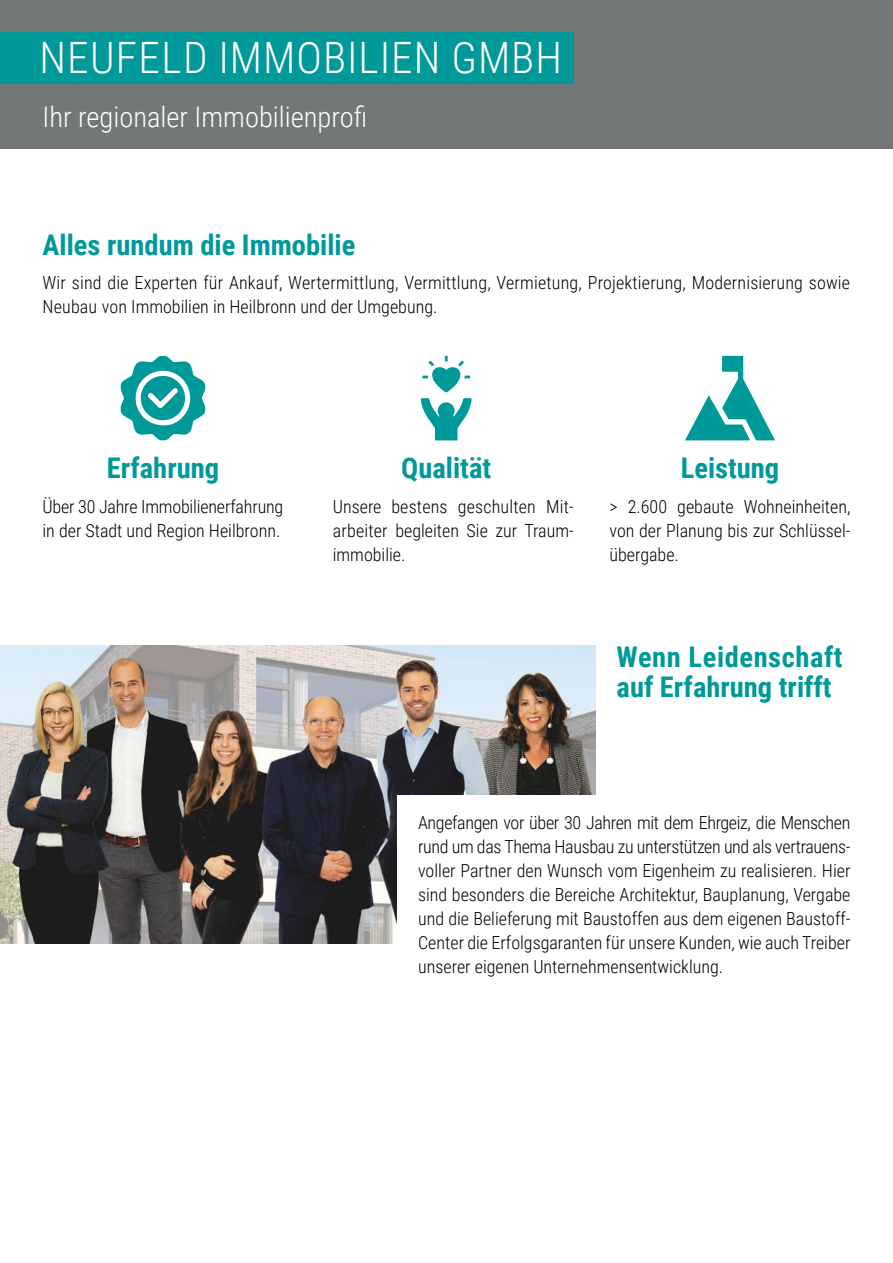
<style>
.page{position:relative;width:893px;height:1263px;background:#fff}
.page>*{position:absolute;margin:0;border:0;box-sizing:border-box;transform-origin:0 0}
.t1{font:300 43.2px "Roboto Condensed";letter-spacing:.025em;color:#fff}
.t2{font:700 28.5px/30px "Roboto Condensed";color:#099}
.t3{font:300 28.5px "Roboto Condensed";color:#fff}
.t4{font:300 18px/24px "Roboto Condensed";color:#000;text-align:justify}
</style>
<div class="page">
<div style="left:0;top:0;width:893px;height:148px;background:#727777"></div>
<img style="left:0;top:646px;width:595px;height:297px">
<div style="left:397px;top:795px;width:453px;height:178px;background:#fff"></div>
<div style="left:0;top:32px;width:574px;height:51px;background:#099"></div>
<svg style="left:685px;top:356px;width:90px;height:84px"></svg>
<svg style="left:121px;top:356px;width:84px;height:84px"></svg>
<svg style="left:421px;top:356px;width:51px;height:84px"></svg>
<h1 class="t1" style="left:40px;top:28px;width:524px">NEUFELD IMMOBILIEN GMBH</h1>
<h2 class="t3" style="left:43px;top:97px;width:326px">Ihr regionaler Immobilienprofi</h2>
<h2 class="t2" style="left:43px;top:228px;width:314px">Alles rundum die Immobilie</h2>
<p class="t4" style="left:43px;top:270px;width:809px">Wir sind die Experten für Ankauf, Wertermittlung, Vermittlung, Vermietung, Projektierung, Modernisierung sowie<br>Neubau von Immobilien in Heilbronn und der Umgebung.</p>
<h2 class="t2" style="left:107px;top:452px;width:114px">Erfahrung</h2>
<p class="t4" style="left:43px;top:494px;width:242px">Über 30 Jahre Immobilienerfahrung in der Stadt und Region Heilbronn.</p>
<h2 class="t2" style="left:401px;top:452px;width:91px">Qualität</h2>
<p class="t4" style="left:333px;top:494px;width:242px">Unsere bestens geschulten Mit&shy;arbeiter begleiten Sie zur Traum&shy;immobilie.</p>
<h2 class="t2" style="left:681px;top:452px;width:100px">Leistung</h2>
<p class="t4" style="left:609px;top:494px;width:242px">&gt; 2.600 gebaute Wohneinheiten, von der Planung bis zur Schlüssel&shy;übergabe.</p>
<h2 class="t2" style="left:617px;top:641px;width:228px">Wenn Leidenschaft auf Erfahrung trifft</h2>
<p class="t4" style="left:418px;top:810px;width:434px">Angefangen vor über 30 Jahren mit dem Ehrgeiz, die Menschen rund um das Thema Hausbau zu unterstützen und als vertrauens&shy;voller Partner den Wunsch vom Eigenheim zu realisieren. Hier sind besonders die Bereiche Architektur, Bauplanung, Vergabe und die Belieferung mit Baustoffen aus dem eigenen Baustoff-Center die Erfolgsgaranten für unsere Kunden, wie auch Treiber unserer eigenen Unternehmensentwicklung.</p>
</div>
